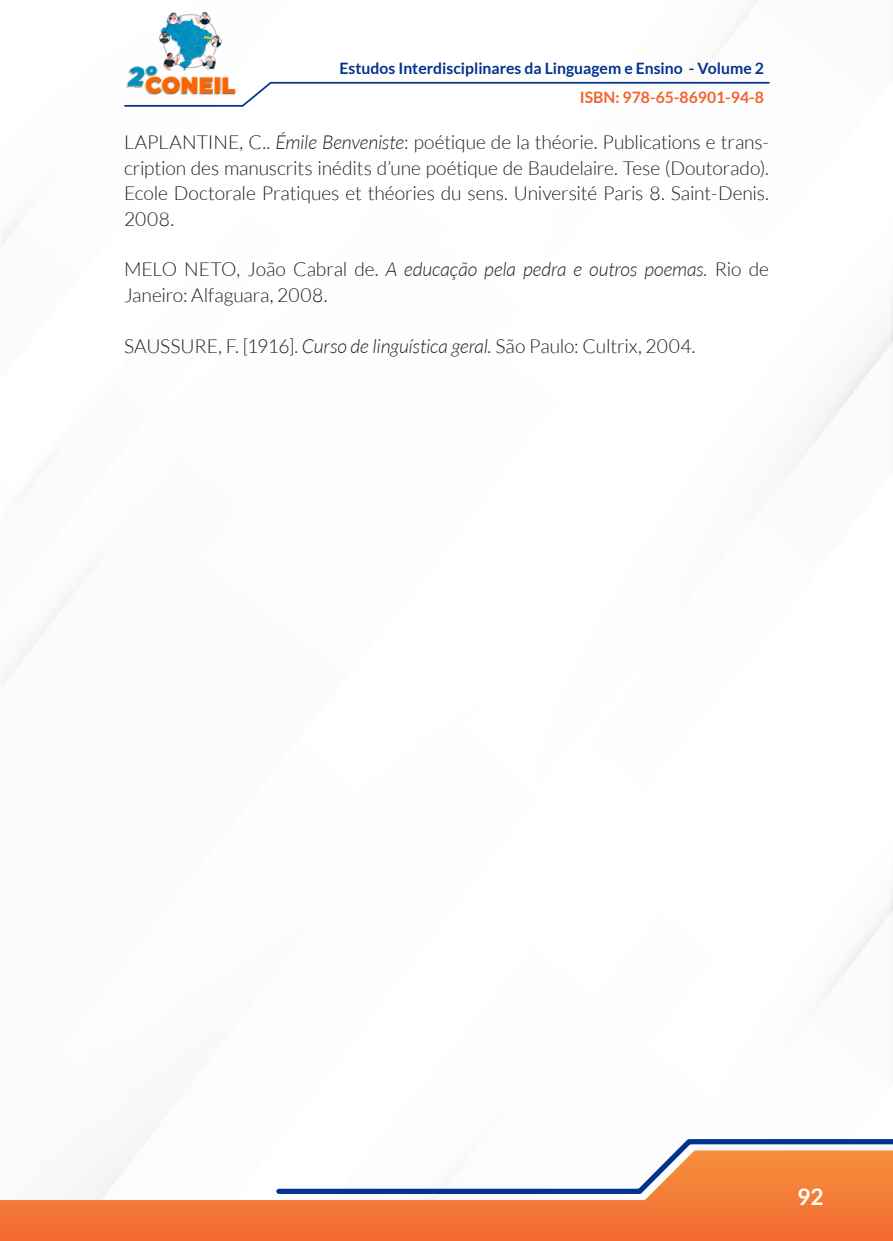
<style>
.page{position:relative;width:893px;height:1241px;background:#fff}
.page>*{position:absolute;margin:0;border:0;box-sizing:border-box;transform-origin:0 0}
.t1{font:700 22.75px "Lato";color:#fff}
._13_REFERENCIAS{font:300 19.25px/25.4px "Lato";letter-spacing:-.005em;color:#231f20;text-align:justify}
.t2{font:700 15.75px "Lato";color:#02338f}
.t3{font:700 15.75px "Lato";color:#f2642f}
.s1{font-style:italic}
</style>
<div class="page">
<svg style="left:677px;top:1139px;width:216px;height:11px"></svg>
<svg style="left:0;top:1150px;width:893px;height:90px"></svg>
<img style="left:128px;top:12px;width:101px;height:69px">
<svg style="left:124px;top:81px;width:646px;height:26px"></svg>
<p class="t2" style="left:340px;top:59px;width:426px">Estudos Interdisciplinares da Linguagem e Ensino - Volume 2</p>
<p class="t3" style="left:580px;top:88px;width:186px">ISBN: 978-65-86901-94-8</p>
<p class="_13_REFERENCIAS" style="left:124px;top:130px;width:646px">LAPLANTINE, C.. <span class="s1">Émile Benveniste</span>: poétique de la théorie. Publications e trans&shy;cription des manuscrits inédits d’une poétique de Baudelaire. Tese (Doutorado).<br>Ecole Doctorale Pratiques et théories du sens. Université Paris 8. Saint-Denis.<br>2008.</p>
<p class="_13_REFERENCIAS" style="left:124px;top:257px;width:646px">MELO NETO, João Cabral de. <span class="s1">A educação pela pedra e outros poemas.</span> Rio de<br>Janeiro: Alfaguara, 2008.</p>
<p class="_13_REFERENCIAS" style="left:124px;top:333px;width:573px">SAUSSURE, F. [1916]. <span class="s1">Curso de linguística geral.</span> São Paulo: Cultrix, 2004.</p>
<p class="t1" style="left:797px;top:1183px;width:28px">92</p>
</div>
